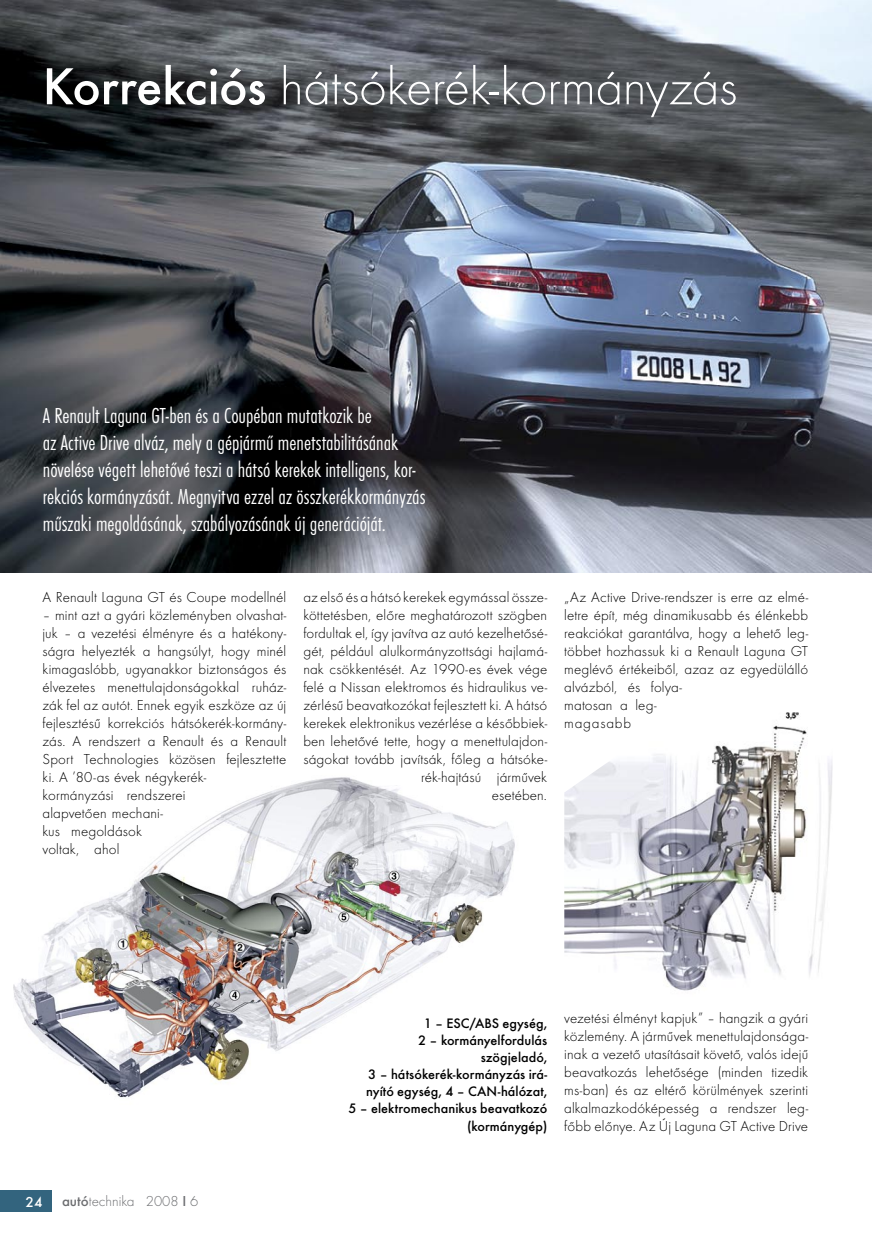
<style>
.page{position:relative;width:872px;height:1246px;background:#fff}
.page>*{position:absolute;margin:0;border:0;box-sizing:border-box;transform-origin:0 0}
.t1{font:300 54px "Futura TOT";letter-spacing:-.01em;color:#fff}
.t2{font:22.5px/27px "Futura TOT Lig Con";letter-spacing:-.005em;color:#fff}
.t3{font:300 15px/18px "Futura TOT";letter-spacing:.005em;color:#000}
.t4{font:300 15px "Futura TOT";color:#6d6e71}
.t5{font:500 15px "Futura TOT";color:#fff}
.t6{font:500 14.25px/17.1px "Futura TOT";letter-spacing:.005em;color:#000;text-align:right}
.s1{font-weight:500}
</style>
<div class="page">
<div style="left:0;top:1191px;width:51px;height:21px;background:#33647e"></div>
<img style="left:564px;top:712px;width:268px;height:279px">
<img style="left:13px;top:777px;width:502px;height:321px">
<img style="left:0;top:0;width:872px;height:572px">
<h1 class="t1" style="left:43px;top:56px;width:696px"><span class="s1">Korrekciós</span> hátsókerék-kormányzás</h1>
<p class="t2" style="left:43px;top:403px;width:384px">A Renault Laguna GT-ben és a Coupéban mutatkozik be<br>az Active Drive alváz, mely a gépjármű menetstabilitásának növelése végett lehetővé teszi a hátsó kerekek intelligens, kor&shy;rekciós kormányzását. Megnyitva ezzel az összkerékkormányzás műszaki megoldásának, szabályozásának új generációját.</p>
<p class="t3" style="left:43px;top:588px;width:245px">A Renault Laguna GT és Coupe modellnél</p>
<p class="t3" style="left:43px;top:606px;width:245px">– mint azt a gyári közleményben olvashat&shy;juk – a vezetési élményre és a hatékony&shy;ságra helyezték a hangsúlyt, hogy minél kimagaslóbb, ugyanakkor biztonságos és élvezetes menettulajdonságokkal ruház&shy;zák fel az autót. Ennek egyik eszköze az új fejlesztésű korrekciós hátsókerék-kormány&shy;zás. A rendszert a Renault és a Renault Sport Technologies közösen fejlesztette ki. A ’80-as évek négykerék-<br>kormányzási rendszerei<br>alapvetően mechani-<br>kus megoldások<br>voltak, ahol</p>
<p class="t3" style="left:303px;top:588px;width:245px;text-align:right">az első és a hátsó kerekek egymással össze&shy;köttetésben, előre meghatározott szögben fordultak el, így javítva az autó kezelhetősé&shy;gét, például alulkormányzottsági hajlamá&shy;nak csökkentését. Az 1990-es évek vége felé a Nissan elektromos és hidraulikus ve&shy;zérlésű beavatkozókat fejlesztett ki. A hátsó kerekek elektronikus vezérlése a későbbiek&shy;ben lehetővé tette, hogy a menettulajdon&shy;ságokat tovább javítsák, főleg a hátsóke&shy;rék-hajtású járművek<br>esetében.</p>
<p class="t3" style="left:564px;top:588px;width:245px">„Az Active Drive-rendszer is erre az elmé&shy;letre épít, még dinamikusabb és élénkebb reakciókat garantálva, hogy a lehető leg&shy;többet hozhassuk ki a Renault Laguna GT meglévő értékeiből, azaz az egyedülálló alvázból, és folya-<br>matosan a leg-<br>magasabb</p>
<p class="t5" style="left:26px;top:1193px;width:18px">24</p>
<p class="t4" style="left:62px;top:1193px;width:138px"><span class="s1">autó</span>technika 2008 <span class="s1">I</span> 6</p>
<p class="t6" style="left:348px;top:1014px;width:200px">1 – ESC/ABS egység,<br>2 – kormányelfordulás szögjeladó,<br>3 – hátsókerék-kormányzás irá&shy;nyító egység, 4 – CAN-hálózat,<br>5 – elektromechanikus beavatkozó (kormánygép)</p>
<p class="t3" style="left:564px;top:1009px;width:245px;text-align:justify">vezetési élményt kapjuk” – hangzik a gyári közlemény. A járművek menettulajdonsága&shy;inak a vezető utasításait követő, valós idejű beavatkozás lehetősége (minden tizedik ms-ban) és az eltérő körülmények szerinti alkalmazkodóképesség a rendszer leg&shy;főbb előnye. Az Új Laguna GT Active Drive</p>
</div>
